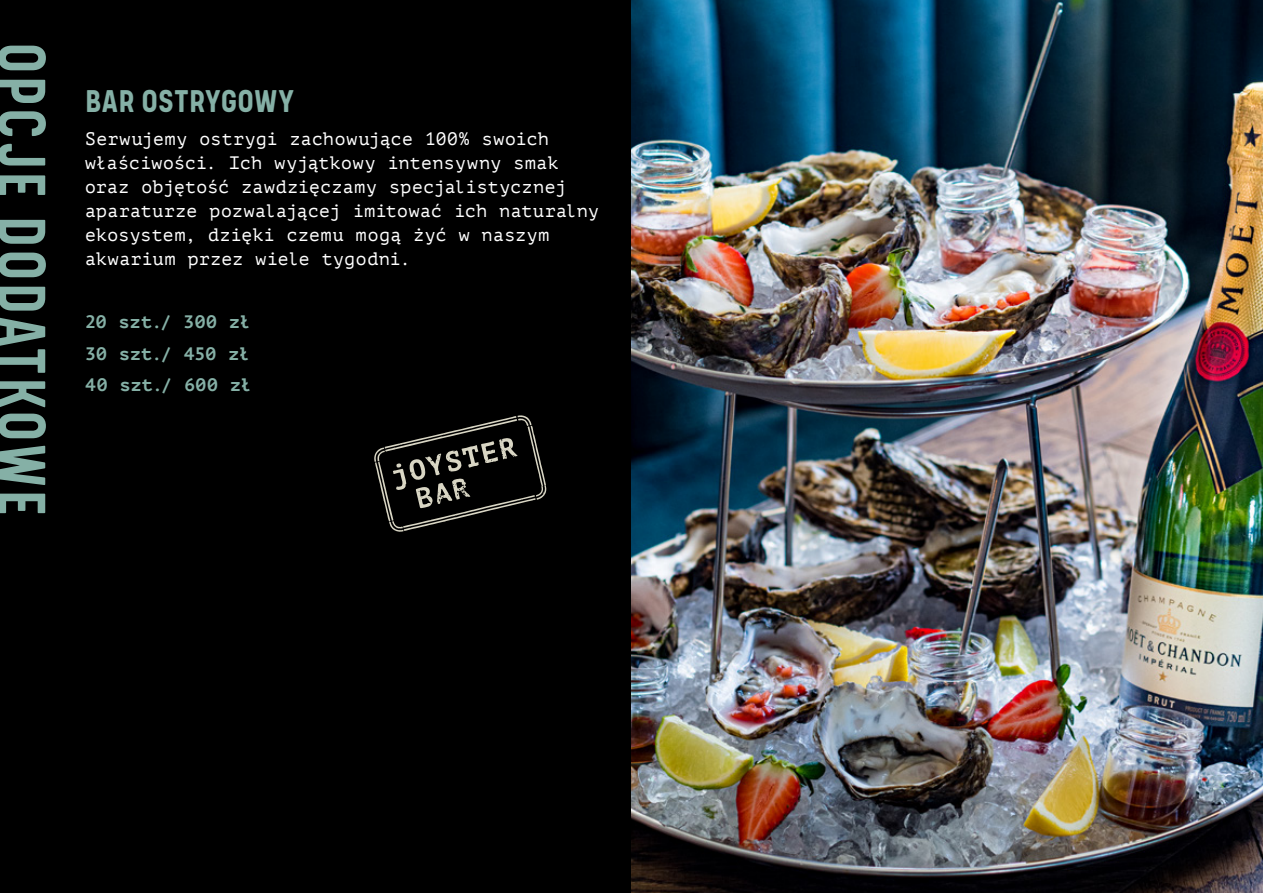
<style>
.page{position:relative;width:1263px;height:893px;background:#000}
.page>*{position:absolute;margin:0;border:0;box-sizing:border-box;transform-origin:0 0}
.t1{font:700 66px "Kelpt A3";letter-spacing:.04em;color:#85b0a6}
.t2{font:700 36px "Kelpt A1";letter-spacing:.01em;color:#85b0a6}
.t3{font:18px/24px "PT Mono";letter-spacing:.025em;color:#fff}
.t4{font:700 18px/31.5px "PT Mono";letter-spacing:.015em;color:#85b0a6;text-align:justify}
</style>
<div class="page">
<img style="left:631px;top:0;width:632px;height:893px">
<svg style="left:374px;top:415px;width:173px;height:117px"></svg>
<h1 class="t1" style="left:62px;top:43px;width:475px;rotate:90deg">OPCJE DODATKOWE</h1>
<h2 class="t2" style="left:85px;top:81px;width:210px">BAR OSTRYGOWY</h2>
<p class="t3" style="left:85px;top:127px;width:515px">Serwujemy ostrygi zachowujące 100% swoich właściwości. Ich wyjątkowy intensywny smak oraz objętość zawdzięczamy specjalistycznej aparaturze pozwalającej imitować ich naturalny ekosystem, dzięki czemu mogą żyć w naszym akwarium przez wiele tygodni.</p>
<p class="t4" style="left:85px;top:306px;width:168px">20 szt./ 300 zł 30 szt./ 450 zł 40 szt./ 600 zł</p>
</div>
